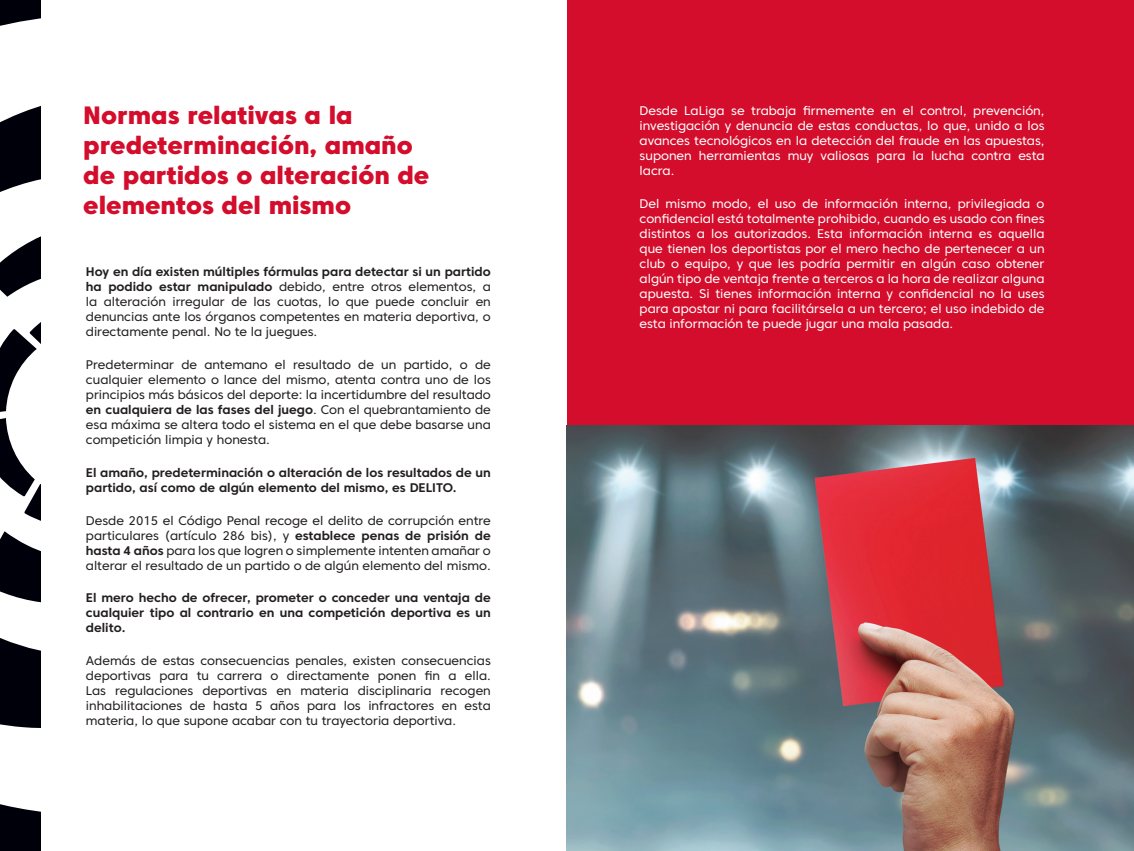
<style>
.page{position:relative;width:1134px;height:851px;background:#fff}
.page>*{position:absolute;margin:0;border:0;box-sizing:border-box;transform-origin:0 0}
.Titulos_a_36{font:800 25px/30px "Core Sans C 85";color:#d30d2b}
.Cuerpo_de_texto{font:12.5px/15px "Core Sans C 45";color:#231f20;text-align:justify}
.Cuerpo_de_texto-2{font:12.5px/15px "Core Sans C 45";color:#fff;text-align:justify}
.Cuerpo_de_texto-3{font:700 12.5px/15px "Core Sans C 65";color:#231f20}
.s1{font-family:"Core Sans C 65";font-weight:700}
</style>
<div class="page">
<div style="left:567px;top:0;width:567px;height:425px;background:#d30d2b"></div>
<img style="left:567px;top:425px;width:567px;height:425px">
<svg style="left:0;top:0;width:40px;height:850px"></svg>
<p class="Titulos_a_36" style="left:83px;top:100px;width:348px">Normas relativas a la predeterminación, amaño de partidos o alteración de elementos del mismo</p>
<p class="Cuerpo_de_texto" style="left:86px;top:264px;width:406px"><span class="s1">Hoy en día existen múltiples fórmulas para detectar si un partido ha podido estar manipulado</span> debido, entre otros elementos, a la alteración irregular de las cuotas, lo que puede concluir en denuncias ante los órganos competentes en materia deportiva, o directamente penal. No te la juegues.</p>
<p class="Cuerpo_de_texto" style="left:86px;top:357px;width:406px">Predeterminar de antemano el resultado de un partido, o de cualquier elemento o lance del mismo, atenta contra uno de los principios más básicos del deporte: la incertidumbre del resultado <span class="s1">en cualquiera de las fases del juego</span>. Con el quebrantamiento de esa máxima se altera todo el sistema en el que debe basarse una competición limpia y honesta.</p>
<p class="Cuerpo_de_texto-3" style="left:86px;top:465px;width:406px">El amaño, predeterminación o alteración de los resultados de un partido, así como de algún elemento del mismo, es DELITO.</p>
<p class="Cuerpo_de_texto" style="left:86px;top:512px;width:406px">Desde 2015 el Código Penal recoge el delito de corrupción entre particulares (artículo 286 bis), y <span class="s1">establece penas de prisión de hasta 4 años</span> para los que logren o simplemente intenten amañar o alterar el resultado de un partido o de algún elemento del mismo.</p>
<p class="Cuerpo_de_texto-3" style="left:86px;top:590px;width:406px;text-align:justify">El mero hecho de ofrecer, prometer o conceder una ventaja de cualquier tipo al contrario en una competición deportiva es un delito.</p>
<p class="Cuerpo_de_texto" style="left:86px;top:653px;width:406px">Además de estas consecuencias penales, existen consecuencias deportivas para tu carrera o directamente ponen fin a ella.<br>Las regulaciones deportivas en materia disciplinaria recogen inhabilitaciones de hasta 5 años para los infractores en esta materia, lo que supone acabar con tu trayectoria deportiva.</p>
<p class="Cuerpo_de_texto-2" style="left:640px;top:103px;width:406px">Desde LaLiga se trabaja firmemente en el control, prevención, investigación y denuncia de estas conductas, lo que, unido a los avances tecnológicos en la detección del fraude en las apuestas, suponen herramientas muy valiosas para la lucha contra esta lacra.</p>
<p class="Cuerpo_de_texto-2" style="left:640px;top:196px;width:406px">Del mismo modo, el uso de información interna, privilegiada o confidencial está totalmente prohibido, cuando es usado con fines distintos a los autorizados. Esta información interna es aquella que tienen los deportistas por el mero hecho de pertenecer a un club o equipo, y que les podría permitir en algún caso obtener algún tipo de ventaja frente a terceros a la hora de realizar alguna apuesta. Si tienes información interna y confidencial no la uses para apostar ni para facilitársela a un tercero; el uso indebido de esta información te puede jugar una mala pasada.</p>
</div>
